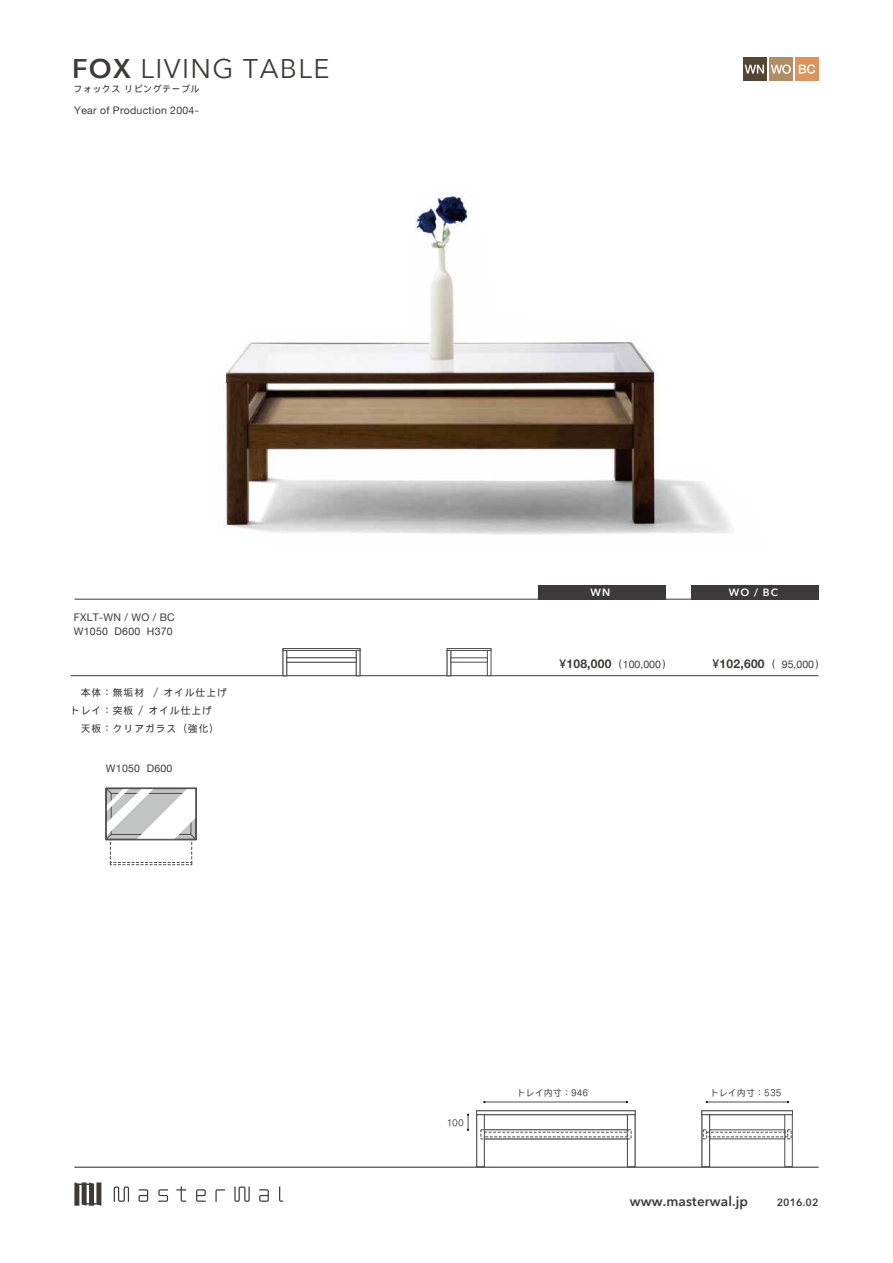
<style>
.page{position:relative;width:893px;height:1263px;background:#fff}
.page>*{position:absolute;margin:0;border:0;box-sizing:border-box;transform-origin:0 0}
.t1{font:27px "Avenir Next";letter-spacing:.05em;color:#3e3a39}
.t2{font:600 13.5px "Avenir Next";letter-spacing:.01em;color:#3e3a39}
.t3{font:700 12px "Helvetica Neue";letter-spacing:.025em;color:#3e3a39}
.t4{font:10.5px "Helvetica Neue";letter-spacing:.025em;color:#3e3a39}
.t5{font:600 10.5px "Avenir Next";letter-spacing:.01em;color:#3e3a39}
.t6{font:600 10.5px "Avenir Next";color:#fff}
.t7{font:9.75px/18px "DF Gothic P W5 90 pv RKSJ H";letter-spacing:.1em;color:#3e3a39}
.t8{font:9px "DF Gothic P W5 90 pv RKSJ H";letter-spacing:.01em;color:#504d4d}
.t9{font:9px "DF Gothic P W5 90 pv RKSJ H";letter-spacing:.05em;color:#3e3a39}
.s1{font-weight:600}
.s2{font-weight:500}
.s3{font-weight:400;font-size:10.5px}
</style>
<div class="page">
<svg style="left:114px;top:1186px;width:15px;height:16px"></svg>
<svg style="left:139px;top:1189px;width:9px;height:13px"></svg>
<svg style="left:158px;top:1189px;width:10px;height:13px"></svg>
<svg style="left:176px;top:1186px;width:10px;height:16px"></svg>
<svg style="left:196px;top:1189px;width:10px;height:13px"></svg>
<svg style="left:215px;top:1189px;width:10px;height:13px"></svg>
<svg style="left:234px;top:1186px;width:16px;height:16px"></svg>
<svg style="left:259px;top:1189px;width:10px;height:13px"></svg>
<svg style="left:279px;top:1186px;width:4px;height:16px"></svg>
<svg style="left:74px;top:1182px;width:27px;height:24px"></svg>
<div style="left:795px;top:57px;width:24px;height:24px;background:#d9945f"></div>
<div style="left:769px;top:57px;width:23px;height:24px;background:#b28d63"></div>
<svg style="left:799px;top:64px;width:16px;height:10px"></svg>
<svg style="left:771px;top:65px;width:20px;height:9px"></svg>
<div style="left:743px;top:57px;width:23px;height:24px;background:#534533"></div>
<svg style="left:745px;top:65px;width:19px;height:9px"></svg>
<hr style="left:74px;top:1166px;width:745px;height:2px;background:#3e3a39">
<hr style="left:74px;top:599px;width:744px;height:1px;background:#3e3a39">
<div style="left:691px;top:585px;width:127px;height:14px;background:#3e3a39"></div>
<div style="left:538px;top:585px;width:127px;height:14px;background:#3e3a39"></div>
<hr style="left:71px;top:675px;width:747px;height:1px;background:#3e3a39">
<div style="left:283px;top:648px;width:77px;height:3px;background:#fff;border:1px solid #504d4d"></div>
<svg style="left:283px;top:650px;width:4px;height:26px"></svg>
<svg style="left:356px;top:650px;width:4px;height:26px"></svg>
<svg style="left:287px;top:658px;width:69px;height:4px"></svg>
<div style="left:447px;top:648px;width:44px;height:3px;background:#fff;border:1px solid #504d4d"></div>
<svg style="left:447px;top:650px;width:4px;height:26px"></svg>
<svg style="left:487px;top:650px;width:4px;height:26px"></svg>
<svg style="left:451px;top:658px;width:37px;height:4px"></svg>
<svg style="left:105px;top:787px;width:92px;height:78px"></svg>
<div style="left:106px;top:788px;width:90px;height:51px;border:1px solid #504d4d"></div>
<img style="left:225px;top:195px;width:509px;height:340px">
<hr style="left:484px;top:1102px;width:143px;height:1px;background:#504d4d">
<hr style="left:707px;top:1102px;width:81px;height:1px;background:#504d4d">
<svg style="left:476px;top:1110px;width:159px;height:5px"></svg>
<div style="left:477px;top:1114px;width:7px;height:53px;background:#fff"></div>
<div style="left:627px;top:1114px;width:8px;height:53px;background:#fff;border:1px solid #4f4c4b"></div>
<svg style="left:702px;top:1110px;width:91px;height:5px"></svg>
<div style="left:702px;top:1114px;width:8px;height:53px;background:#fff;border:1px solid #4f4c4b"></div>
<div style="left:785px;top:1114px;width:7px;height:53px;background:#fff"></div>
<svg style="left:709px;top:1129px;width:76px;height:10px"></svg>
<svg style="left:707px;top:1132px;width:80px;height:5px"></svg>
<svg style="left:787px;top:1129px;width:4px;height:10px"></svg>
<svg style="left:703px;top:1129px;width:4px;height:10px"></svg>
<svg style="left:628px;top:1129px;width:3px;height:10px"></svg>
<svg style="left:481px;top:1129px;width:147px;height:10px"></svg>
<svg style="left:467px;top:1114px;width:2px;height:16px"></svg>
<h1 class="t1" style="left:72px;top:46px;width:259px"><span class="s1">FOX</span> LIVING TABLE</h1>
<p class="t9" style="left:74px;top:85px;width:127px">フォックス リビングテーブル</p>
<p class="t4" style="left:74px;top:102px;width:126px">Year of Production 2004-</p>
<p class="t4" style="left:74px;top:609px;width:103px">FXLT-WN / WO / BC</p>
<p class="t4" style="left:74px;top:624px;width:100px">W1050 D600 H370</p>
<p class="t7" style="left:70px;top:683px;width:158px;text-indent:11px">本体：無垢材 / オイル仕上げトレイ：突板 / オイル仕上げ</p>
<p class="t7" style="left:81px;top:719px;width:140px">天板：クリアガラス（強化）</p>
<p class="t4" style="left:106px;top:761px;width:68px">W1050 D600</p>
<p class="t6" style="left:590px;top:583px;width:21px">WN</p>
<p class="t6" style="left:729px;top:583px;width:51px">WO / BC</p>
<p class="t3" style="left:559px;top:654px;width:64px"><span class="s2">¥</span>108,000 <span class="s3">(</span></p>
<p class="t4" style="left:623px;top:656px;width:44px">100,000 )</p>
<p class="t3" style="left:712px;top:654px;width:64px"><span class="s2">¥</span>102,600 <span class="s3">(</span></p>
<p class="t4" style="left:782px;top:656px;width:38px">95,000 )</p>
<p class="t8" style="left:446px;top:1118px;width:19px">100</p>
<p class="t8" style="left:517px;top:1088px;width:73px">トレイ内寸：946</p>
<p class="t8" style="left:710px;top:1088px;width:73px">トレイ内寸：535</p>
<p class="t2" style="left:630px;top:1189px;width:120px">www.masterwal.jp</p>
<p class="t5" style="left:777px;top:1193px;width:43px">2016.02</p>
</div>
